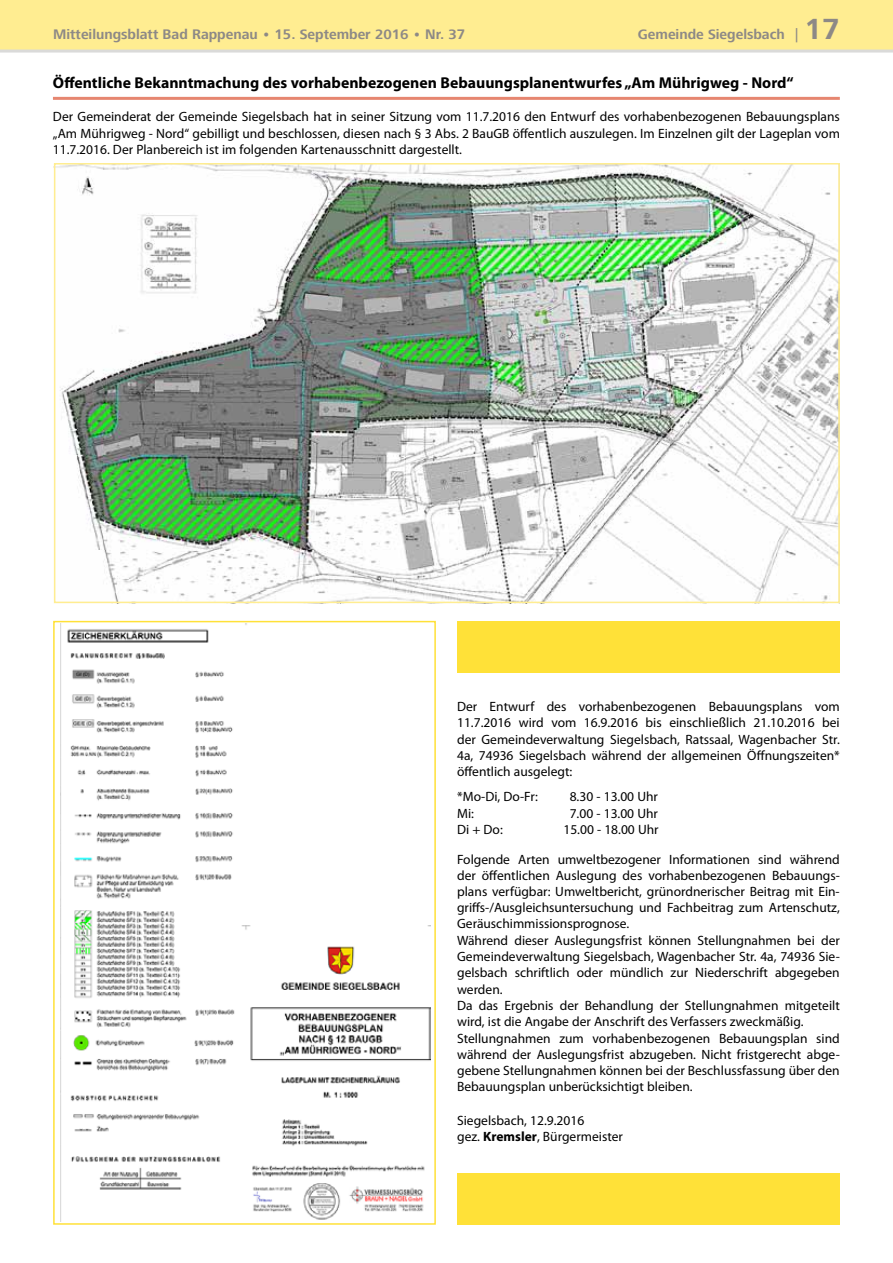
<style>
.page{position:relative;width:893px;height:1263px;background:#fff}
.page>*{position:absolute;margin:0;border:0;box-sizing:border-box;transform-origin:0 0}
.t1{font:700 15.75px "Myriad Pro";color:#000}
.t2{font:700 14.25px "Frutiger Next LT";color:#8d8986}
.t3{font:13.5px/16.4px "Myriad Pro";color:#000}
.s1{font-family:"Futura BT";font-weight:500}
.s2{font-size:30px}
.s3{font-weight:700}
</style>
<div class="page">
<div style="left:0;top:0;width:893px;height:51px;background:#ffed91"></div>
<hr style="left:0;top:50px;width:893px;height:3px;background:#dadad9">
<hr style="left:53px;top:97px;width:787px;height:3px;background:#e68670">
<img style="left:57px;top:166px;width:780px;height:434px">
<div style="left:54px;top:163px;width:786px;height:440px;border:2px solid #ffed91"></div>
<div style="left:457px;top:1173px;width:383px;height:52px;background:#ffe138"></div>
<div style="left:457px;top:621px;width:383px;height:52px;background:#ffe138"></div>
<img style="left:67px;top:624px;width:364px;height:596px">
<div style="left:53px;top:621px;width:383px;height:604px;border:2px solid #ffe138"></div>
<p class="t2" style="left:53px;top:26px;width:414px">Mitteilungsblatt Bad Rappenau • 15. September 2016 • Nr. 37</p>
<p class="t2" style="left:638px;top:26px;width:203px">Gemeinde Siegelsbach <span class="s1">|</span> <span class="s2">17</span></p>
<p class="t1" style="left:53px;top:73px;width:742px">Öffentliche Bekanntmachung des vorhabenbezogenen Bebauungsplanentwurfes „Am Mührigweg - Nord“</p>
<p class="t3" style="left:53px;top:109px;width:788px;text-align:justify">Der Gemeinderat der Gemeinde Siegelsbach hat in seiner Sitzung vom 11.7.2016 den Entwurf des vorhabenbezogenen Bebauungsplans „Am Mührigweg - Nord“ gebilligt und beschlossen, diesen nach § 3 Abs. 2 BauGB öffentlich auszulegen. Im Einzelnen gilt der Lageplan vom 11.7.2016. Der Planbereich ist im folgenden Kartenausschnitt dargestellt.</p>
<p class="t3" style="left:457px;top:698px;width:384px;text-align:justify">Der Entwurf des vorhabenbezogenen Bebauungsplans vom 11.7.2016 wird vom 16.9.2016 bis einschließlich 21.10.2016 bei der Gemeindeverwaltung Siegelsbach, Ratssaal, Wagenbacher Str.<br>4a, 74936 Siegelsbach während der allgemeinen Öffnungszeiten* öffentlich ausgelegt:</p>
<p class="t3" style="left:457px;top:788px;width:82px">*Mo-Di, Do-Fr:</p>
<p class="t3" style="left:570px;top:788px;width:90px">8.30 - 13.00 Uhr</p>
<p class="t3" style="left:457px;top:805px;width:18px">Mi:</p>
<p class="t3" style="left:570px;top:805px;width:90px">7.00 - 13.00 Uhr</p>
<p class="t3" style="left:457px;top:821px;width:47px">Di + Do:</p>
<p class="t3" style="left:457px;top:815px;width:384px;line-height:29.2px;text-indent:106px">15.00 - 18.00 Uhr<br>Folgende Arten umweltbezogener Informationen sind während</p>
<p class="t3" style="left:457px;top:867px;width:384px">der öffentlichen Auslegung des vorhabenbezogenen Bebauungs&shy;plans verfügbar: Umweltbericht, grünordnerischer Beitrag mit Ein&shy;griffs-/Ausgleichsuntersuchung und Fachbeitrag zum Artenschutz, Geräuschimmissionsprognose.<br>Während dieser Auslegungsfrist können Stellungnahmen bei der Gemeindeverwaltung Siegelsbach, Wagenbacher Str. 4a, 74936 Sie&shy;gelsbach schriftlich oder mündlich zur Niederschrift abgegeben werden.<br>Da das Ergebnis der Behandlung der Stellungnahmen mitgeteilt wird, ist die Angabe der Anschrift des Verfassers zweckmäßig.<br>Stellungnahmen zum vorhabenbezogenen Bebauungsplan sind während der Auslegungsfrist abzugeben. Nicht fristgerecht abge&shy;gebene Stellungnahmen können bei der Beschlussfassung über den Bebauungsplan unberücksichtigt bleiben.</p>
<p class="t3" style="left:457px;top:1112px;width:167px">Siegelsbach, 12.9.2016<br>gez. <span class="s3">Kremsler</span>, Bürgermeister</p>
</div>
